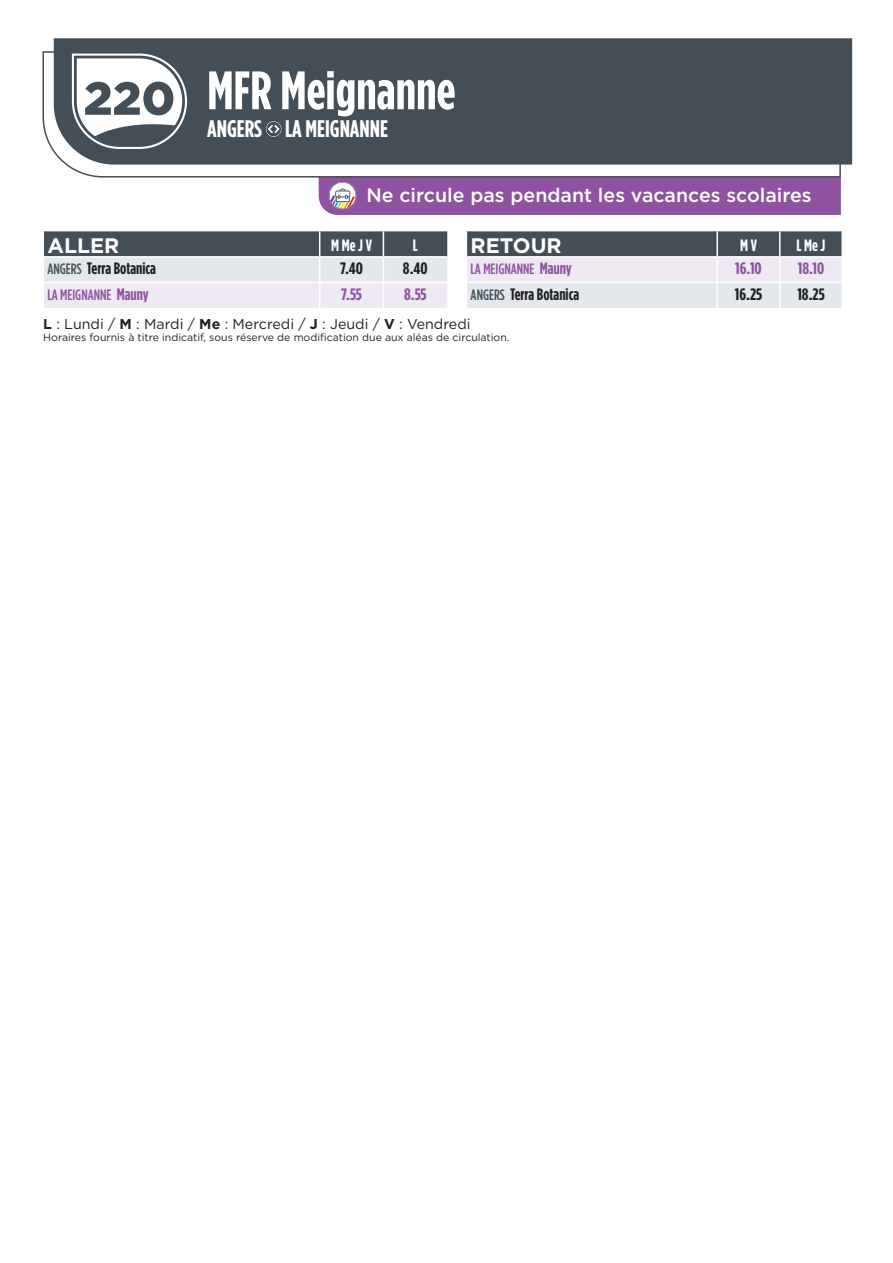
<style>
.page{position:relative;width:893px;height:1263px;background:#fff}
.page>*{position:absolute;margin:0;border:0;box-sizing:border-box;transform-origin:0 0}
.Titre_Direction{font:700 54px "Gotham Cond";color:#fff}
.Sens{font:700 24px "Gotham Cond";color:#fff}
.t1{font:700 21px "Gotham";color:#fff}
.t2{font:500 19.5px "Gotham";color:#fff}
.Tableau_Commune_Arre{font:700 16.5px "Gotham Cond";color:#231f20}
.Tableau_Horaire{font:700 16.5px "Gotham Cond";color:#231f20;scale:1.1 1}
.Tableau_Horaire_Coll{font:700 16.5px "Gotham Cond";color:#8e52a1;scale:1.1 1}
.t3{font:700 16.5px "Gotham Cond";color:#fff}
.Tableau_Commune_Arre-2{font:500 15px "Gotham Cond";color:#8e52a1}
.Legende_Jours{font:14.25px "Gotham";color:#231f20}
.ML{font:10.5px "Gotham";color:#231f20}
.s1{font-weight:500;font-size:15px;color:#434e57}
.s2{font-weight:700;font-size:16.5px}
.s3{font-weight:700}
</style>
<div class="page">
<svg style="left:42px;top:51px;width:799px;height:127px"></svg>
<div style="left:53px;top:38px;width:800px;height:127px;background:#434e57"></div>
<div style="left:319px;top:177px;width:522px;height:38px;background:#8e52a1"></div>
<svg style="left:72px;top:54px;width:115px;height:95px"></svg>
<svg style="left:266px;top:121px;width:15px;height:16px"></svg>
<svg style="left:43px;top:231px;width:800px;height:77px;background:#b6bac0"></svg>
<hr style="left:43px;top:282px;width:277px;height:1px;background:#fff">
<hr style="left:320px;top:282px;width:63px;height:1px;background:#fff">
<hr style="left:383px;top:282px;width:64px;height:1px;background:#fff">
<p class="Titre_Direction" style="left:207px;top:59px;width:250px">MFR Meignanne</p>
<p class="Sens" style="left:207px;top:114px;width:182px">ANGERS LA MEIGNANNE</p>
<h3 class="t2" style="left:366px;top:183px;width:447px">Ne circule pas pendant les vacances scolaires</h3>
<p class="t1" style="left:48px;top:231px;width:73px">ALLER</p>
<p class="t3" style="left:331px;top:235px;width:42px">M Me J V</p>
<p class="t3" style="left:413px;top:235px;width:6px">L</p>
<p class="t1" style="left:471px;top:231px;width:93px">RETOUR</p>
<p class="t3" style="left:740px;top:235px;width:18px">M V</p>
<p class="t3" style="left:797px;top:235px;width:30px">L Me J</p>
<p class="Tableau_Commune_Arre" style="left:48px;top:259px;width:110px"><span class="s1">ANGERS</span> Terra Botanica</p>
<p class="Tableau_Horaire" style="left:340px;top:259px;width:22px">7.40</p>
<p class="Tableau_Horaire" style="left:403px;top:259px;width:24px">8.40</p>
<p class="Tableau_Commune_Arre-2" style="left:471px;top:260px;width:103px">LA MEIGNANNE <span class="s2">Mauny</span></p>
<p class="Tableau_Horaire_Coll" style="left:735px;top:259px;width:26px">16.10</p>
<p class="Tableau_Horaire_Coll" style="left:798px;top:259px;width:26px">18.10</p>
<p class="Tableau_Commune_Arre-2" style="left:48px;top:286px;width:103px">LA MEIGNANNE <span class="s2">Mauny</span></p>
<p class="Tableau_Horaire_Coll" style="left:341px;top:284px;width:20px">7.55</p>
<p class="Tableau_Horaire_Coll" style="left:404px;top:284px;width:22px">8.55</p>
<p class="Tableau_Commune_Arre" style="left:471px;top:284px;width:110px"><span class="s1">ANGERS</span> Terra Botanica</p>
<p class="Tableau_Horaire" style="left:735px;top:284px;width:26px">16.25</p>
<p class="Tableau_Horaire" style="left:797px;top:284px;width:26px">18.25</p>
<p class="Legende_Jours" style="left:43px;top:314px;width:429px"><span class="s3">L</span> : Lundi / <span class="s3">M</span> : Mardi / <span class="s3">Me</span> : Mercredi / <span class="s3">J</span> : Jeudi / <span class="s3">V</span> : Vendredi</p>
<p class="ML" style="left:43px;top:331px;width:468px">Horaires fournis à titre indicatif, sous réserve de modification due aux aléas de circulation.</p>
</div>
